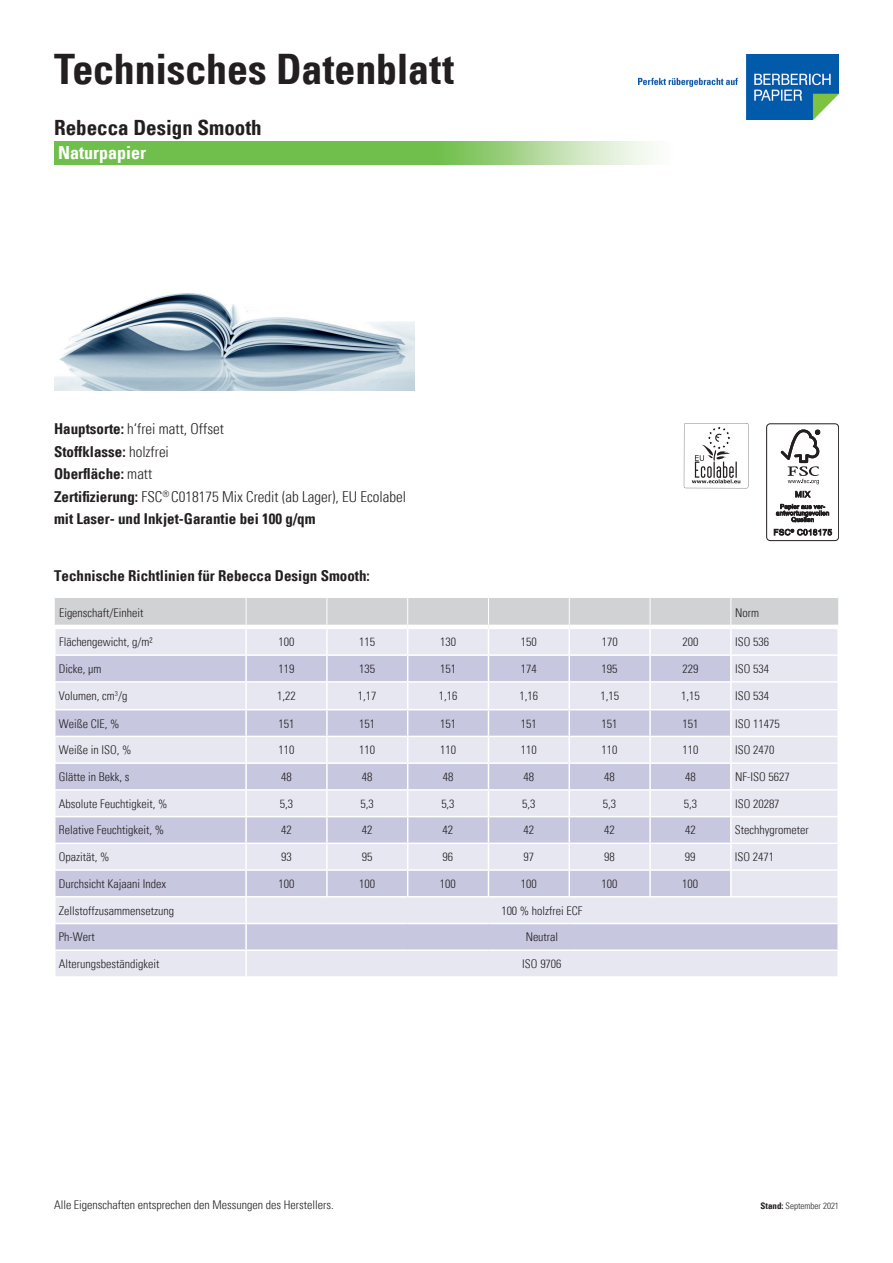
<style>
.page{position:relative;width:893px;height:1263px;background:#fff}
.page>*{position:absolute;margin:0;border:0;box-sizing:border-box;transform-origin:0 0}
.t1{font:700 condensed 42px "Univers";letter-spacing:-.005em;color:#231f20}
.t2{font:700 condensed 21px "Univers";color:#231f20}
.t3{font:700 condensed 18px "Univers";color:#fff}
.t4{font:700 condensed 15px/22.5px "Univers";color:#231f20}
.t5{font:300 condensed 12px "Univers";color:#231f20}
.t6{font:300 condensed 9px "Univers";color:#231f20}
.s1{font-weight:300}
.s2{font-weight:700}
</style>
<div class="page">
<svg style="left:54px;top:141px;width:598px;height:24px;background:#89c96a"></svg>
<div style="left:56px;top:951px;width:781px;height:25px;background:#e7e7f2"></div>
<svg style="left:56px;top:897px;width:781px;height:52px;background:#d7d7e9"></svg>
<hr style="left:54px;top:923px;width:192px;height:1px;background:#fff">
<hr style="left:246px;top:923px;width:81px;height:1px;background:#fff">
<hr style="left:327px;top:923px;width:81px;height:1px;background:#fff">
<hr style="left:408px;top:923px;width:80px;height:1px;background:#fff">
<hr style="left:488px;top:923px;width:81px;height:1px;background:#fff">
<hr style="left:569px;top:923px;width:81px;height:1px;background:#fff">
<hr style="left:650px;top:923px;width:81px;height:1px;background:#fff">
<hr style="left:731px;top:923px;width:108px;height:1px;background:#fff">
<hr style="left:245px;top:897px;width:2px;height:26px;background:#fff">
<hr style="left:245px;top:924px;width:2px;height:25px;background:#fff">
<hr style="left:245px;top:951px;width:2px;height:25px;background:#fff">
<svg style="left:55px;top:598px;width:783px;height:298px;background:#dadae9"></svg>
<hr style="left:54px;top:625px;width:192px;height:4px;background:#fff">
<hr style="left:246px;top:625px;width:81px;height:4px;background:#fff">
<hr style="left:327px;top:625px;width:81px;height:4px;background:#fff">
<hr style="left:408px;top:625px;width:80px;height:4px;background:#fff">
<hr style="left:488px;top:625px;width:81px;height:4px;background:#fff">
<hr style="left:569px;top:625px;width:81px;height:4px;background:#fff">
<hr style="left:650px;top:625px;width:81px;height:4px;background:#fff">
<hr style="left:731px;top:625px;width:108px;height:4px;background:#fff">
<img style="left:54px;top:293px;width:360px;height:97px">
<img style="left:638px;top:54px;width:201px;height:65px">
<div style="left:766px;top:423px;width:73px;height:118px;border:1px solid #231f20;border-radius:4px"></div>
<svg style="left:781px;top:429px;width:39px;height:55px"></svg>
<svg style="left:795px;top:490px;width:16px;height:8px"></svg>
<svg style="left:776px;top:504px;width:53px;height:18px"></svg>
<svg style="left:774px;top:529px;width:58px;height:6px"></svg>
<svg style="left:684px;top:423px;width:64px;height:65px"></svg>
<h1 class="t1" style="left:54px;top:51px;width:402px">Technisches Datenblatt</h1>
<h2 class="t2" style="left:54px;top:119px;width:209px">Rebecca Design Smooth</h2>
<h3 class="t3" style="left:58px;top:145px;width:90px">Naturpapier</h3>
<p class="t4" style="left:54px;top:419px;width:354px">Hauptsorte: <span class="s1">h‘frei matt, Offset<br></span>Stoffklasse: <span class="s1">holzfrei<br></span>Oberfläche: <span class="s1">matt<br></span>Zertifizierung: <span class="s1">FSC</span><sup>®</sup> <span class="s1">C018175 Mix Credit (ab Lager), EU Ecolabel </span>mit Laser- und Inkjet-Garantie bei 100 g/qm</p>
<p class="t4" style="left:54px;top:566px;width:317px">Technische Richtlinien für Rebecca Design Smooth:</p>
<p class="t5" style="left:59px;top:607px;width:86px">Eigenschaft/Einheit</p>
<p class="t5" style="left:735px;top:607px;width:25px">Norm</p>
<p class="t5" style="left:59px;top:637px;width:95px">Flächengewicht, g/m²</p>
<p class="t5" style="left:278px;top:637px;width:17px">100</p>
<p class="t5" style="left:359px;top:637px;width:17px">115</p>
<p class="t5" style="left:440px;top:637px;width:17px">130</p>
<p class="t5" style="left:521px;top:637px;width:17px">150</p>
<p class="t5" style="left:602px;top:637px;width:17px">170</p>
<p class="t5" style="left:682px;top:637px;width:17px">200</p>
<p class="t5" style="left:735px;top:637px;width:35px">ISO 536</p>
<p class="t5" style="left:59px;top:664px;width:44px">Dicke, µm</p>
<p class="t5" style="left:278px;top:664px;width:17px">119</p>
<p class="t5" style="left:359px;top:664px;width:17px">135</p>
<p class="t5" style="left:440px;top:664px;width:17px">151</p>
<p class="t5" style="left:521px;top:664px;width:17px">174</p>
<p class="t5" style="left:602px;top:664px;width:17px">195</p>
<p class="t5" style="left:682px;top:664px;width:17px">229</p>
<p class="t5" style="left:735px;top:664px;width:35px">ISO 534</p>
<p class="t5" style="left:59px;top:691px;width:70px">Volumen, cm<sup>3</sup>/g</p>
<p class="t5" style="left:277px;top:691px;width:20px">1,22</p>
<p class="t5" style="left:358px;top:691px;width:20px">1,17</p>
<p class="t5" style="left:439px;top:691px;width:20px">1,16</p>
<p class="t5" style="left:520px;top:691px;width:20px">1,16</p>
<p class="t5" style="left:600px;top:691px;width:20px">1,15</p>
<p class="t5" style="left:681px;top:691px;width:20px">1,15</p>
<p class="t5" style="left:735px;top:691px;width:35px">ISO 534</p>
<p class="t5" style="left:59px;top:718px;width:62px">Weiße CIE, %</p>
<p class="t5" style="left:278px;top:718px;width:17px">151</p>
<p class="t5" style="left:359px;top:718px;width:17px">151</p>
<p class="t5" style="left:440px;top:718px;width:17px">151</p>
<p class="t5" style="left:521px;top:718px;width:17px">151</p>
<p class="t5" style="left:602px;top:718px;width:17px">151</p>
<p class="t5" style="left:682px;top:718px;width:17px">151</p>
<p class="t5" style="left:735px;top:718px;width:46px">ISO 11475</p>
<p class="t5" style="left:59px;top:745px;width:74px">Weiße in ISO, %</p>
<p class="t5" style="left:278px;top:745px;width:17px">110</p>
<p class="t5" style="left:359px;top:745px;width:17px">110</p>
<p class="t5" style="left:440px;top:745px;width:17px">110</p>
<p class="t5" style="left:521px;top:745px;width:17px">110</p>
<p class="t5" style="left:602px;top:745px;width:17px">110</p>
<p class="t5" style="left:682px;top:745px;width:17px">110</p>
<p class="t5" style="left:735px;top:745px;width:41px">ISO 2470</p>
<p class="t5" style="left:59px;top:772px;width:72px">Glätte in Bekk, s</p>
<p class="t5" style="left:281px;top:772px;width:12px">48</p>
<p class="t5" style="left:362px;top:772px;width:12px">48</p>
<p class="t5" style="left:443px;top:772px;width:12px">48</p>
<p class="t5" style="left:523px;top:772px;width:12px">48</p>
<p class="t5" style="left:604px;top:772px;width:12px">48</p>
<p class="t5" style="left:685px;top:772px;width:12px">48</p>
<p class="t5" style="left:735px;top:772px;width:56px">NF-ISO 5627</p>
<p class="t5" style="left:59px;top:798px;width:110px">Absolute Feuchtigkeit, %</p>
<p class="t5" style="left:280px;top:798px;width:15px">5,3</p>
<p class="t5" style="left:361px;top:798px;width:15px">5,3</p>
<p class="t5" style="left:441px;top:798px;width:15px">5,3</p>
<p class="t5" style="left:522px;top:798px;width:15px">5,3</p>
<p class="t5" style="left:603px;top:798px;width:15px">5,3</p>
<p class="t5" style="left:684px;top:798px;width:15px">5,3</p>
<p class="t5" style="left:735px;top:798px;width:46px">ISO 20287</p>
<p class="t5" style="left:59px;top:825px;width:107px">Relative Feuchtigkeit, %</p>
<p class="t5" style="left:281px;top:825px;width:12px">42</p>
<p class="t5" style="left:362px;top:825px;width:12px">42</p>
<p class="t5" style="left:443px;top:825px;width:12px">42</p>
<p class="t5" style="left:523px;top:825px;width:12px">42</p>
<p class="t5" style="left:604px;top:825px;width:12px">42</p>
<p class="t5" style="left:685px;top:825px;width:12px">42</p>
<p class="t5" style="left:735px;top:825px;width:75px">Stechhygrometer</p>
<p class="t5" style="left:59px;top:852px;width:52px">Opazität, %</p>
<p class="t5" style="left:281px;top:852px;width:12px">93</p>
<p class="t5" style="left:362px;top:852px;width:12px">95</p>
<p class="t5" style="left:443px;top:852px;width:12px">96</p>
<p class="t5" style="left:523px;top:852px;width:12px">97</p>
<p class="t5" style="left:604px;top:852px;width:12px">98</p>
<p class="t5" style="left:685px;top:852px;width:12px">99</p>
<p class="t5" style="left:735px;top:852px;width:41px">ISO 2471</p>
<p class="t5" style="left:59px;top:879px;width:109px">Durchsicht Kajaani Index</p>
<p class="t5" style="left:278px;top:879px;width:17px">100</p>
<p class="t5" style="left:359px;top:879px;width:17px">100</p>
<p class="t5" style="left:440px;top:879px;width:17px">100</p>
<p class="t5" style="left:521px;top:879px;width:17px">100</p>
<p class="t5" style="left:601px;top:879px;width:17px">100</p>
<p class="t5" style="left:682px;top:879px;width:17px">100</p>
<p class="t5" style="left:59px;top:905px;width:117px">Zellstoffzusammensetzung</p>
<p class="t5" style="left:501px;top:905px;width:83px">100 % holzfrei ECF</p>
<p class="t5" style="left:59px;top:932px;width:37px">Ph-Wert</p>
<p class="t5" style="left:526px;top:932px;width:34px">Neutral</p>
<p class="t5" style="left:59px;top:959px;width:102px">Alterungsbeständigkeit</p>
<p class="t5" style="left:522px;top:959px;width:41px">ISO 9706</p>
<p class="t5" style="left:54px;top:1200px;width:281px">Alle Eigenschaften entsprechen den Messungen des Herstellers.</p>
<p class="t6" style="left:760px;top:1202px;width:80px"><span class="s2">Stand:</span> September 2021</p>
</div>
